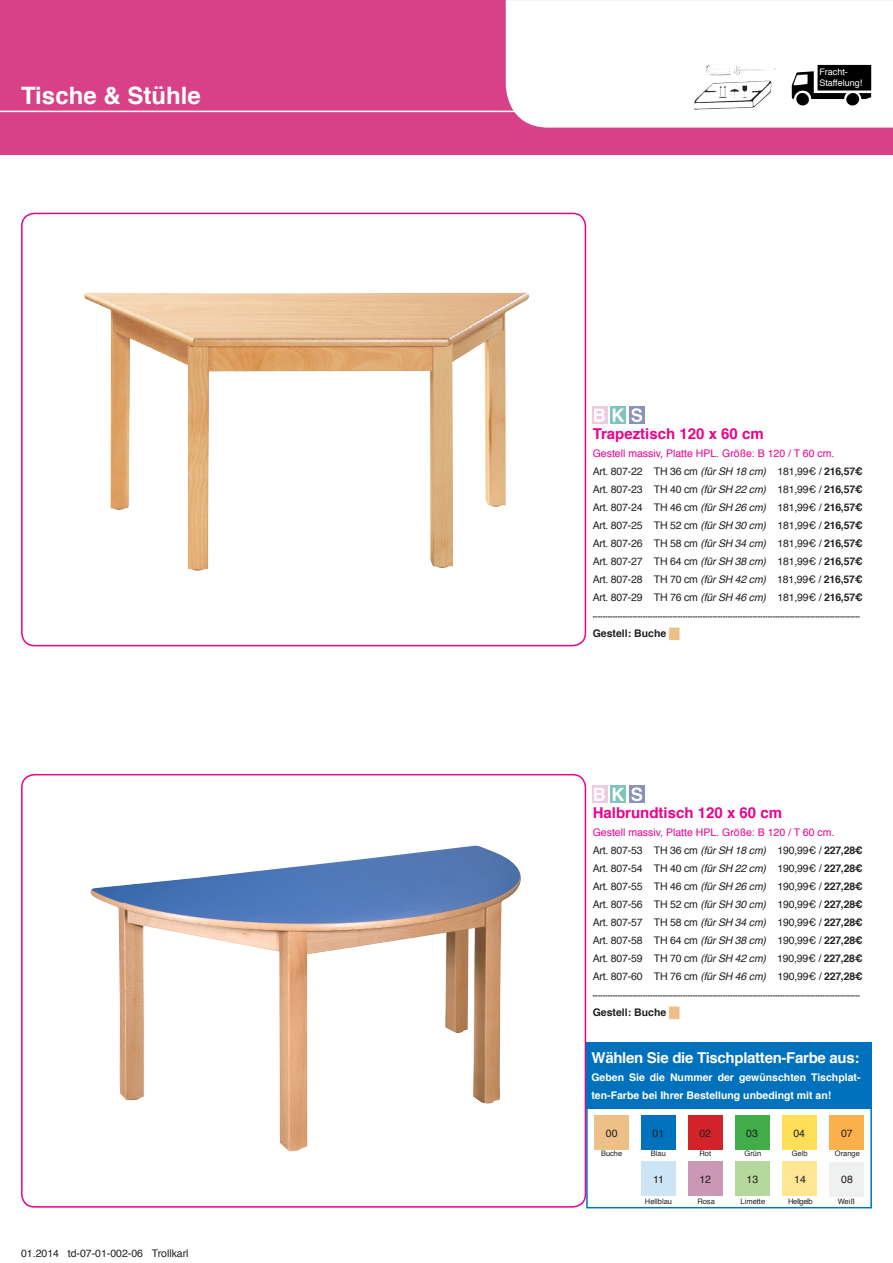
<style>
.page{position:relative;width:893px;height:1263px;background:#fff}
.page>*{position:absolute;margin:0;border:0;box-sizing:border-box;transform-origin:0 0}
.t1{font:700 24px "Helvetica";color:#fff}
.t2{font:700 15px "Helvetica";color:#ec008c}
.t3{font:700 15px "Helvetica";letter-spacing:-.02em;color:#fff}
.t4{font:10.5px/18px "Helvetica";letter-spacing:-.02em;color:#231f20}
.t5{font:700 10.5px/18px "Helvetica";color:#fff}
.t6{font:10.5px "Helvetica";color:#231f20}
.t7{font:700 10.5px "Helvetica";color:#231f20}
.t8{font:9px/10.8px "Helvetica";color:#fff}
.t9{font:700 7.5px "Helvetica";color:#231f20}
.t10{font:7.5px "Helvetica";color:#231f20}
.t11{font:7.5px "Helvetica";letter-spacing:-.05em;color:#231f20}
.s1{color:#ec008c}
.s2{font-style:italic}
.s3{font-weight:700}
.s4{font-weight:400;color:#eec087}
</style>
<div class="page">
<div style="left:0;top:0;width:892px;height:155px;background:#d84087"></div>
<hr style="left:0;top:111px;width:871px;height:1px;background:#fff">
<div style="left:505px;top:0;width:387px;height:128px;background:#fff"></div>
<img style="left:791px;top:65px;width:80px;height:34px">
<img style="left:703px;top:63px;width:54px;height:5px">
<img style="left:694px;top:81px;width:77px;height:29px">
<img style="left:84px;top:292px;width:445px;height:279px">
<div style="left:592px;top:406px;width:16px;height:18px;background:#edcbe1"></div>
<div style="left:610px;top:406px;width:16px;height:18px;background:#7dc5bd"></div>
<div style="left:628px;top:406px;width:16px;height:18px;background:#8992b9"></div>
<svg style="left:594px;top:409px;width:10px;height:13px"></svg>
<svg style="left:612px;top:409px;width:12px;height:13px"></svg>
<svg style="left:631px;top:408px;width:11px;height:14px"></svg>
<svg style="left:592px;top:786px;width:16px;height:17px"></svg>
<div style="left:610px;top:786px;width:16px;height:17px;background:#7dc5bd"></div>
<div style="left:628px;top:786px;width:16px;height:17px;background:#8992b9"></div>
<svg style="left:594px;top:788px;width:10px;height:13px"></svg>
<svg style="left:612px;top:788px;width:12px;height:13px"></svg>
<svg style="left:631px;top:787px;width:11px;height:14px"></svg>
<div style="left:21px;top:213px;width:565px;height:433px;border:2px solid #ec008c;border-radius:13px"></div>
<img style="left:90px;top:845px;width:431px;height:306px">
<div style="left:21px;top:774px;width:565px;height:434px;border:2px solid #ec008c;border-radius:13px"></div>
<div style="left:586px;top:1087px;width:285px;height:121px;border:2px solid #0071bc"></div>
<div style="left:586px;top:1042px;width:285px;height:67px;background:#0071bc"></div>
<div style="left:594px;top:1115px;width:34px;height:34px;background:#eec087"></div>
<div style="left:641px;top:1115px;width:34px;height:34px;background:#0071bc"></div>
<div style="left:688px;top:1115px;width:34px;height:34px;background:#d2232a"></div>
<div style="left:735px;top:1115px;width:34px;height:34px;background:#41ad49"></div>
<div style="left:782px;top:1115px;width:34px;height:34px;background:#ffdf58"></div>
<div style="left:829px;top:1115px;width:34px;height:34px;background:#fbb04b"></div>
<div style="left:641px;top:1162px;width:34px;height:34px;background:#cde4f6"></div>
<div style="left:688px;top:1162px;width:34px;height:34px;background:#ca97b5"></div>
<div style="left:735px;top:1162px;width:34px;height:34px;background:#b5d99a"></div>
<div style="left:782px;top:1162px;width:34px;height:34px;background:#ffe693"></div>
<div style="left:829px;top:1162px;width:34px;height:34px;background:#eff0f0"></div>
<h1 class="t1" style="left:21px;top:86px;width:181px">Tische &amp; Stühle</h1>
<p class="t6" style="left:21px;top:1249px;width:169px">01.2014 td-07-01-002-06 Trollkarl</p>
<p class="t8" style="left:819px;top:67px;width:44px">Fracht-<br>Staffelung!</p>
<h2 class="t2" style="left:592px;top:427px;width:172px">Trapeztisch 120 x 60 cm</h2>
<p class="t4" style="left:592px;top:445px;width:271px"><span class="s1">Gestell massiv, Platte HPL. Größe: B 120 / T 60 cm.<br></span>Art. 807-22 TH 36 cm <span class="s2">(für SH 18 cm)</span> 181,99€ / <span class="s3">216,57€ </span>Art. 807-23 TH 40 cm <span class="s2">(für SH 22 cm)</span> 181,99€ / <span class="s3">216,57€ </span>Art. 807-24 TH 46 cm <span class="s2">(für SH 26 cm)</span> 181,99€ / <span class="s3">216,57€ </span>Art. 807-25 TH 52 cm <span class="s2">(für SH 30 cm)</span> 181,99€ / <span class="s3">216,57€ </span>Art. 807-26 TH 58 cm <span class="s2">(für SH 34 cm)</span> 181,99€ / <span class="s3">216,57€ </span>Art. 807-27 TH 64 cm <span class="s2">(für SH 38 cm)</span> 181,99€ / <span class="s3">216,57€ </span>Art. 807-28 TH 70 cm <span class="s2">(für SH 42 cm)</span> 181,99€ / <span class="s3">216,57€ </span>Art. 807-29 TH 76 cm <span class="s2">(für SH 46 cm)</span> 181,99€ / <span class="s3">216,57€</span></p>
<p class="t9" style="left:592px;top:613px;width:269px">-----------------------------------------------------------------------------------------------------------</p>
<p class="t7" style="left:592px;top:629px;width:88px">Gestell: Buche <span class="s4">█</span></p>
<h2 class="t2" style="left:592px;top:806px;width:191px">Halbrundtisch 120 x 60 cm</h2>
<p class="t4" style="left:592px;top:824px;width:271px"><span class="s1">Gestell massiv, Platte HPL. Größe: B 120 / T 60 cm.<br></span>Art. 807-53 TH 36 cm <span class="s2">(für SH 18 cm)</span> 190,99€ / <span class="s3">227,28€ </span>Art. 807-54 TH 40 cm <span class="s2">(für SH 22 cm)</span> 190,99€ / <span class="s3">227,28€ </span>Art. 807-55 TH 46 cm <span class="s2">(für SH 26 cm)</span> 190,99€ / <span class="s3">227,28€ </span>Art. 807-56 TH 52 cm <span class="s2">(für SH 30 cm)</span> 190,99€ / <span class="s3">227,28€ </span>Art. 807-57 TH 58 cm <span class="s2">(für SH 34 cm)</span> 190,99€ / <span class="s3">227,28€ </span>Art. 807-58 TH 64 cm <span class="s2">(für SH 38 cm)</span> 190,99€ / <span class="s3">227,28€ </span>Art. 807-59 TH 70 cm <span class="s2">(für SH 42 cm)</span> 190,99€ / <span class="s3">227,28€ </span>Art. 807-60 TH 76 cm <span class="s2">(für SH 46 cm)</span> 190,99€ / <span class="s3">227,28€</span></p>
<p class="t9" style="left:592px;top:992px;width:269px">-----------------------------------------------------------------------------------------------------------</p>
<p class="t7" style="left:592px;top:1008px;width:88px">Gestell: Buche <span class="s4">█</span></p>
<h2 class="t3" style="left:591px;top:1051px;width:269px">Wählen Sie die Tischplatten-Farbe aus:</h2>
<p class="t5" style="left:591px;top:1069px;width:270px">Geben Sie die Nummer der gewünschten Tischplat&shy;ten-Farbe bei Ihrer Bestellung unbedingt mit an!</p>
<p class="t4" style="left:605px;top:1125px;width:13px">00</p>
<p class="t4" style="left:652px;top:1125px;width:13px">01</p>
<p class="t4" style="left:699px;top:1125px;width:13px">02</p>
<p class="t4" style="left:746px;top:1125px;width:13px">03</p>
<p class="t4" style="left:793px;top:1125px;width:13px">04</p>
<p class="t4" style="left:841px;top:1125px;width:13px">07</p>
<p class="t4" style="left:653px;top:1171px;width:12px">11</p>
<p class="t4" style="left:699px;top:1171px;width:13px">12</p>
<p class="t4" style="left:746px;top:1171px;width:13px">13</p>
<p class="t10" style="left:601px;top:1150px;width:23px">Buche</p>
<p class="t10" style="left:651px;top:1150px;width:17px">Blau</p>
<p class="t10" style="left:699px;top:1150px;width:13px">Rot</p>
<p class="t10" style="left:744px;top:1150px;width:18px">Grün</p>
<p class="t10" style="left:791px;top:1150px;width:17px">Gelb</p>
<p class="t10" style="left:834px;top:1150px;width:27px">Orange</p>
<p class="t4" style="left:841px;top:1171px;width:13px">08</p>
<p class="t10" style="left:837px;top:1198px;width:19px">Weiß</p>
<p class="t4" style="left:794px;top:1171px;width:13px">14</p>
<p class="t10" style="left:645px;top:1198px;width:29px">Hellblau</p>
<p class="t10" style="left:697px;top:1198px;width:19px">Rosa</p>
<p class="t10" style="left:740px;top:1198px;width:26px">Limette</p>
<p class="t11" style="left:788px;top:1198px;width:26px">Hellgelb</p>
</div>
